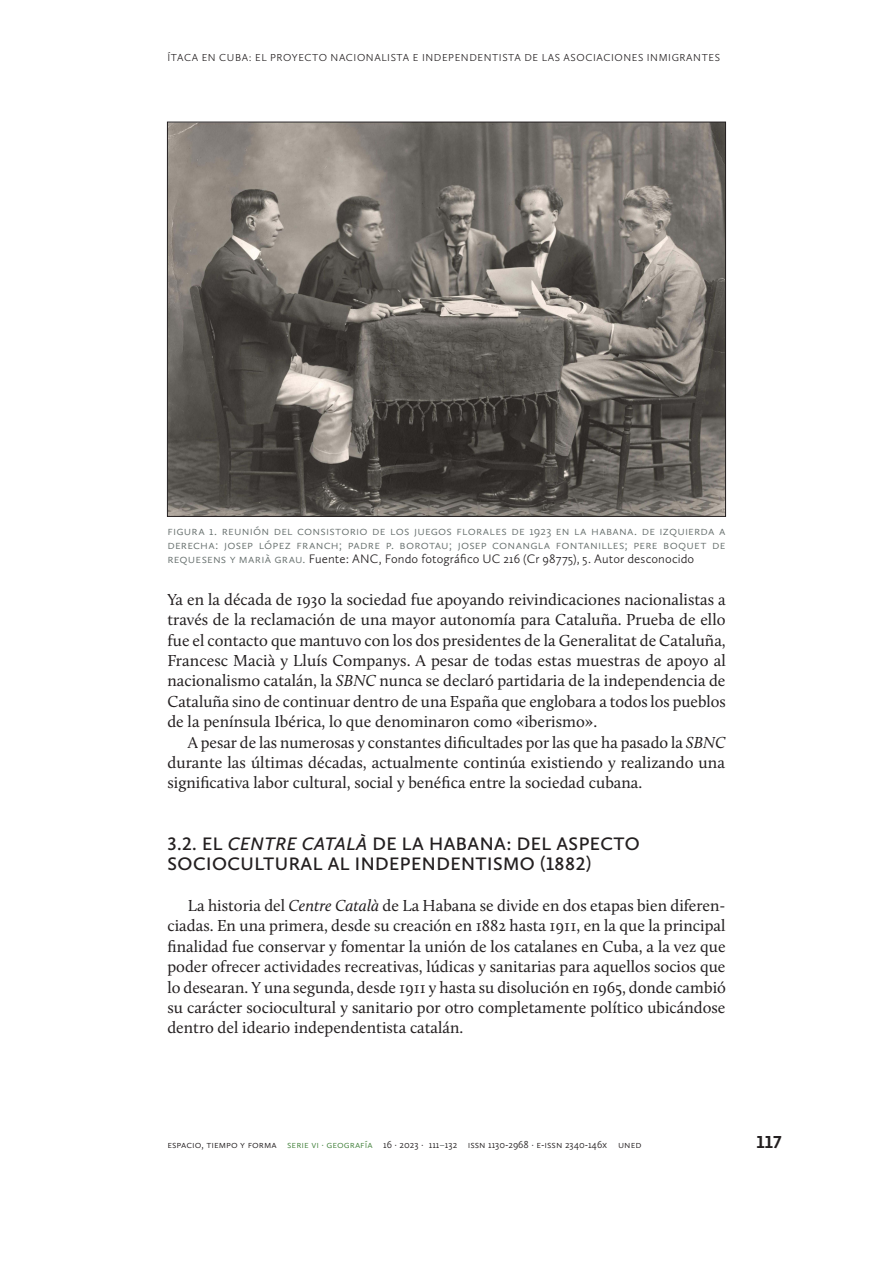
<style>
.page{position:relative;width:893px;height:1263px;background:#fff}
.page>*{position:absolute;margin:0;border:0;box-sizing:border-box;transform-origin:0 0}
.t1{font:600 18.75px/20.4px "Calluna Sans";letter-spacing:.025em;color:#231f20}
.t2{font:700 18px "Calluna Sans";color:#231f20}
.Cuerpo{font:16.5px/20.4px "Calluna";color:#231f20;text-align:justify}
.Imagen_Pie{font:300 12.75px "Calluna Sans";letter-spacing:.015em;color:#67706e}
.Imagen_Pie-2{font:300 12.75px "Calluna Sans";letter-spacing:.01em;color:#231f20}
.t3{font:300 10.5px "Calluna Sans";color:#231f20}
.t4{font:300 10.5px "Calluna Sans";letter-spacing:.055em;color:#231f20}
.t5{font:300 10.5px "Calluna Sans";color:#44823d}
.s1{color:#67706e}
.s2{font-style:italic}
.s3{color:#44823d}
.s4{font-weight:400;color:#67706e}
</style>
<div class="page">
<img style="left:169px;top:124px;width:555px;height:391px">
<p class="t3" style="left:167px;top:52px;width:18px">Ítaca</p>
<p class="t4" style="left:202px;top:52px;width:137px">en Cuba: el Proyecto Nacio</p>
<p class="t4" style="left:366px;top:52px;width:206px">nalista e i ndependentista de las asociacio</p>
<p class="t3" style="left:623px;top:52px;width:52px">nes inmigra</p>
<p class="t3" style="left:693px;top:52px;width:25px">ntes</p>
<p class="Imagen_Pie" style="left:167px;top:523px;width:13px">Figura</p>
<p class="Imagen_Pie" style="left:209px;top:523px;width:26px">1. Reuni</p>
<p class="Imagen_Pie" style="left:253px;top:523px;width:59px">ón del Consistorio</p>
<p class="Imagen_Pie" style="left:372px;top:523px;width:53px">de los Juegos</p>
<p class="Imagen_Pie" style="left:457px;top:523px;width:228px">Florales de 1923 en La Habana. De izquierda</p>
<p class="Imagen_Pie" style="left:719px;top:523px;width:7px">a</p>
<p class="Imagen_Pie" style="left:167px;top:537px;width:8px">derecha</p>
<p class="Imagen_Pie" style="left:215px;top:537px;width:20px">: Josep</p>
<p class="Imagen_Pie" style="left:259px;top:537px;width:52px">López Franch</p>
<p class="Imagen_Pie" style="left:339px;top:537px;width:17px">; padre</p>
<p class="Imagen_Pie" style="left:386px;top:537px;width:22px">P. Borotau</p>
<p class="Imagen_Pie" style="left:449px;top:537px;width:20px">; Josep</p>
<p class="Imagen_Pie" style="left:492px;top:537px;width:16px">Conang</p>
<p class="Imagen_Pie" style="left:538px;top:537px;width:32px">la Fontani</p>
<p class="Imagen_Pie" style="left:601px;top:537px;width:45px">lles; Pere</p>
<p class="Imagen_Pie" style="left:663px;top:537px;width:31px">Boquet</p>
<p class="Imagen_Pie" style="left:712px;top:537px;width:7px">de</p>
<p class="Imagen_Pie" style="left:167px;top:551px;width:28px">Requesens</p>
<p class="Imagen_Pie-2" style="left:230px;top:551px;width:466px"><span class="s1">y Marià Grau.</span> Fuente: AN C, Fondo fotográfico U C 216 (Cr 98775), 5. Autor desconocido</p>
<p class="Cuerpo" style="left:167px;top:589px;width:560px">Ya en la década de 1930 la sociedad fue apoyando reivindicaciones nacionalistas a través de la reclamación de una mayor autonomía para Cataluña. Prueba de ello fue el contacto que mantuvo con los dos presidentes de la Generalitat de Cataluña, Francesc Macià y Lluís Companys. A pesar de todas estas muestras de apoyo al nacionalismo catalán, la <span class="s2">SBNC</span> nunca se declaró partidaria de la independencia de Cataluña sino de continuar dentro de una España que englobara a todos los pueblos de la península Ibérica, lo que denominaron como «iberismo».</p>
<p class="Cuerpo" style="left:167px;top:732px;width:560px;text-indent:20px">A pesar de las numerosas y constantes dificultades por las que ha pasado la <span class="s2">SBNC </span>durante las últimas décadas, actualmente continúa existiendo y realizando una significativa labor cultural, social y benéfica entre la sociedad cubana.</p>
<p class="t1" style="left:167px;top:833px;width:474px">3.2. EL <span class="s2">CENTRE CATALÀ</span> DE LA HABANA: DEL ASPECTO<br>SOCIOCULTURAL AL INDEPENDENTISMO (1882)</p>
<p class="Cuerpo" style="left:167px;top:895px;width:560px;text-indent:20px">La historia del <span class="s2">Centre Català</span> de La Habana se divide en dos etapas bien diferen&shy;ciadas. En una primera, desde su creación en 1882 hasta 1911, en la que la principal finalidad fue conservar y fomentar la unión de los catalanes en Cuba, a la vez que poder ofrecer actividades recreativas, lúdicas y sanitarias para aquellos socios que lo desearan. Y una segunda, desde 1911 y hasta su disolución en 1965, donde cambió su carácter sociocultural y sanitario por otro completamente político ubicándose dentro del ideario independentista catalán.</p>
<p class="t3" style="left:167px;top:1138px;width:130px">ESPACIO, TIEMPO Y FORMA <span class="s3">Serie</span></p>
<p class="t5" style="left:311px;top:1138px;width:28px">VI · Geograf</p>
<p class="t3" style="left:365px;top:1138px;width:185px"><span class="s3">ía</span> 16 · 2023 · 111<span class="s4">–</span>132 ISSN 1130-2968 · e-issn</p>
<p class="t3" style="left:565px;top:1138px;width:78px">2340-146x UNED</p>
<p class="t2" style="left:757px;top:1131px;width:26px">117</p>
</div>
